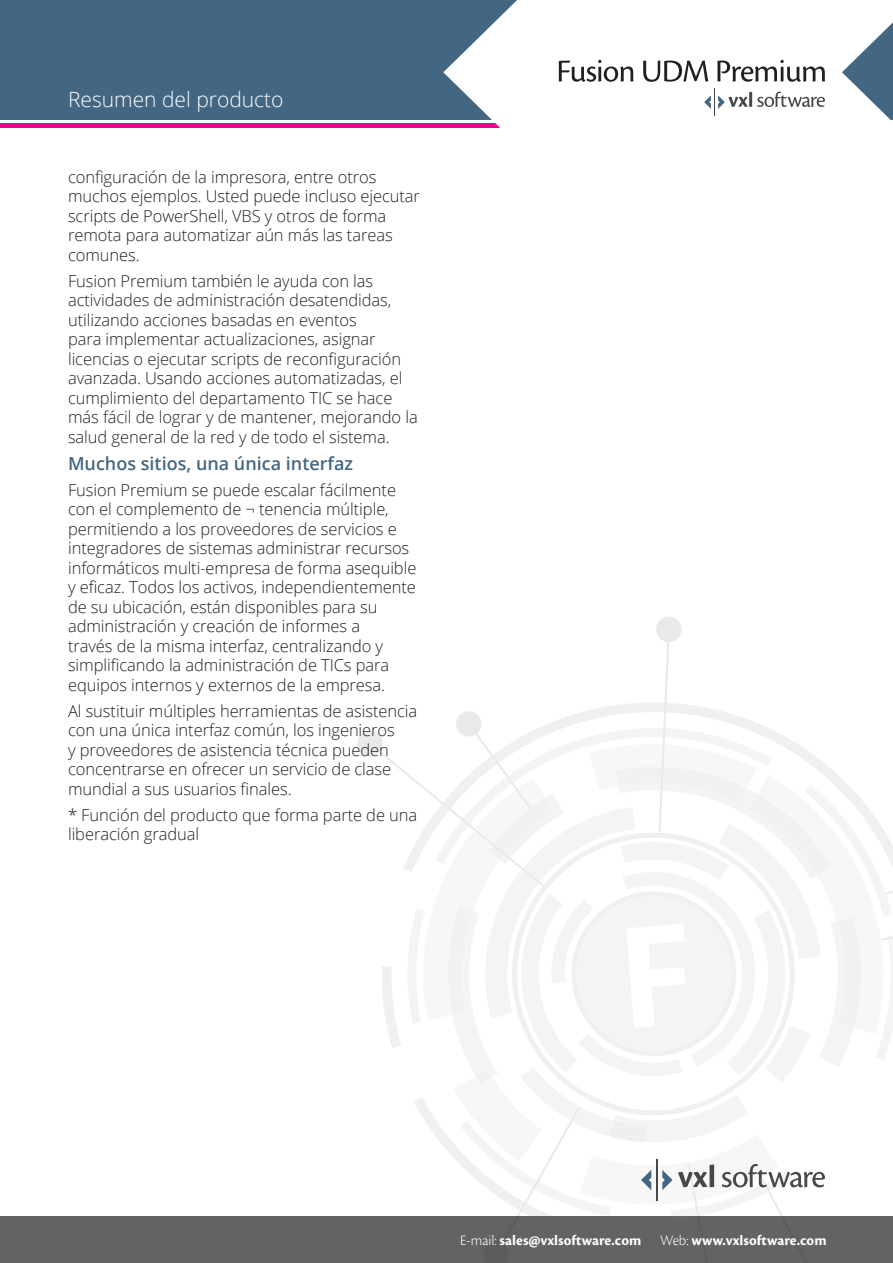
<style>
.page{position:relative;width:893px;height:1263px;background:#fff}
.page>*{position:absolute;margin:0;border:0;box-sizing:border-box;transform-origin:0 0}
.t1{font:300 21px "Open Sans";color:#fff}
.Body_copy{font:600 18px "Open Sans";color:#436682}
.Body_copy-2{font:300 16.5px/19.5px "Open Sans";letter-spacing:-.005em;color:#231f20}
.t2{font:700 15px "Cronos Pro";letter-spacing:.005em;color:#fff}
.s1{font-weight:300}
</style>
<div class="page">
<div style="left:0;top:1216px;width:893px;height:47px;background:#636366"></div>
<div style="left:0;top:0;width:893px;height:119px;background:#436682"></div>
<div style="left:0;top:123px;width:886px;height:5px;background:#ed028c"></div>
<svg style="left:443px;top:0;width:450px;height:128px;fill:#fff"></svg>
<svg style="left:704px;top:88px;width:121px;height:28px;background:#e0e1e2"></svg>
<svg style="left:559px;top:60px;width:74px;height:22px;background:#bdbbbc"></svg>
<svg style="left:643px;top:61px;width:65px;height:21px"></svg>
<svg style="left:717px;top:60px;width:108px;height:22px;background:#bebdbd"></svg>
<svg style="left:357px;top:617px;width:536px;height:599px"></svg>
<hr style="left:656px;top:1159px;width:1px;height:42px;background:#46484a">
<p class="t1" style="left:68px;top:85px;width:217px">Resumen del producto</p>
<p class="Body_copy-2" style="left:68px;top:167px;width:353px">configuración de la impresora, entre otros muchos ejemplos. Usted puede incluso ejecutar scripts de PowerShell, VBS y otros de forma remota para automatizar aún más las tareas comunes.</p>
<p class="Body_copy-2" style="left:68px;top:270px;width:351px">Fusion Premium también le ayuda con las actividades de administración desatendidas, utilizando acciones basadas en eventos<br>para implementar actualizaciones, asignar licencias o ejecutar scripts de reconfiguración avanzada. Usando acciones automatizadas, el cumplimiento del departamento TIC se hace más fácil de lograr y de mantener, mejorando la salud general de la red y de todo el sistema.</p>
<p class="Body_copy" style="left:68px;top:451px;width:287px">Muchos sitios, una única interfaz</p>
<p class="Body_copy-2" style="left:68px;top:480px;width:350px">Fusion Premium se puede escalar fácilmente con el complemento de ¬ tenencia múltiple, permitiendo a los proveedores de servicios e integradores de sistemas administrar recursos informáticos multi-empresa de forma asequible y eficaz. Todos los activos, independientemente de su ubicación, están disponibles para su administración y creación de informes a<br>través de la misma interfaz, centralizando y simplificando la administración de TICs para equipos internos y externos de la empresa.</p>
<p class="Body_copy-2" style="left:68px;top:701px;width:351px">Al sustituir múltiples herramientas de asistencia con una única interfaz común, los ingenieros<br>y proveedores de asistencia técnica pueden concentrarse en ofrecer un servicio de clase mundial a sus usuarios finales.</p>
<p class="Body_copy-2" style="left:68px;top:804px;width:351px">* Función del producto que forma parte de una liberación gradual</p>
<p class="t2" style="left:460px;top:1231px;width:368px"><span class="s1">E-mail:</span> sales@vxlsoftware.com <span class="s1">Web:</span> www.vxlsoftware.com</p>
</div>
